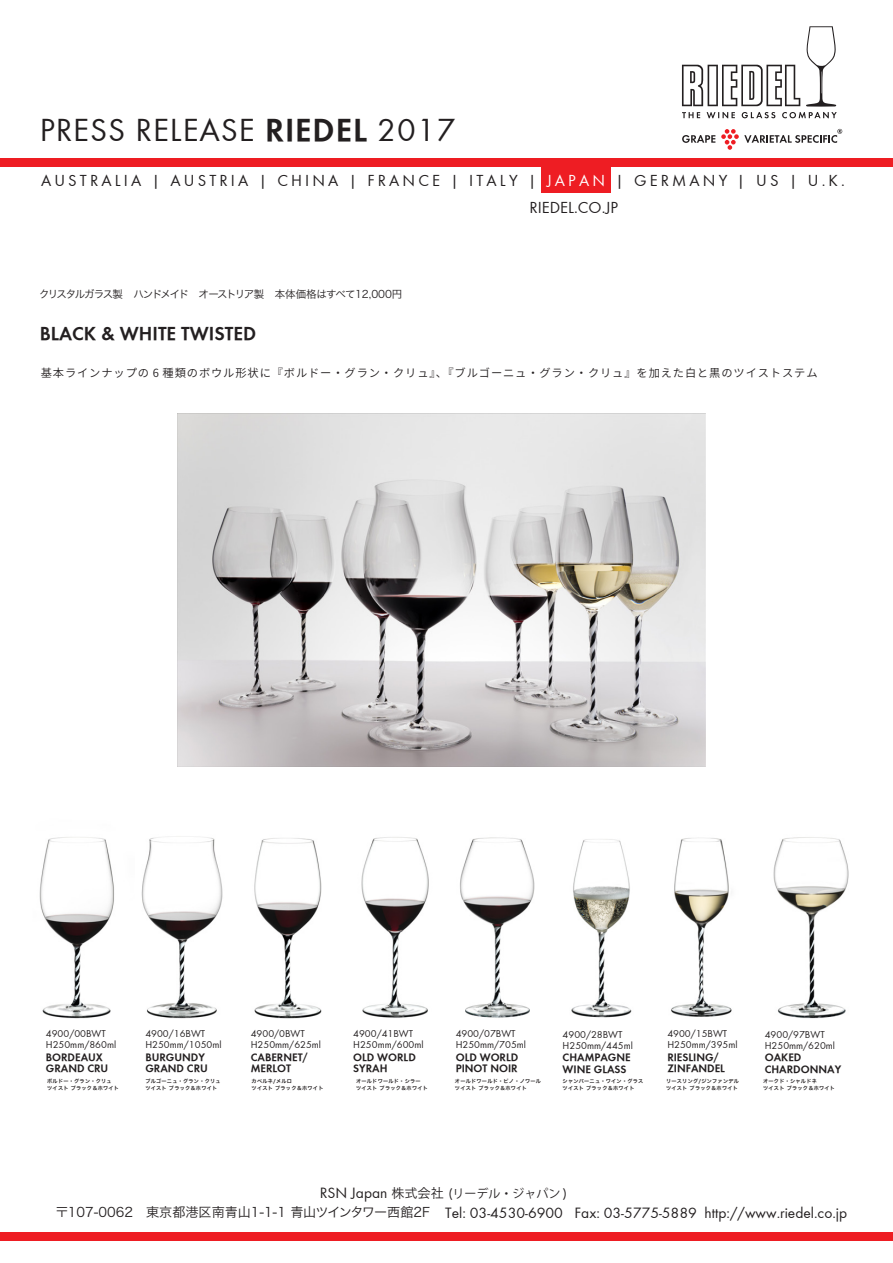
<style>
.page{position:relative;width:893px;height:1263px;background:#fff}
.page>*{position:absolute;margin:0;border:0;box-sizing:border-box;transform-origin:0 0}
.t1{font:33px "Function";letter-spacing:.03em;color:#231f20}
.t2{font:700 19.5px "Function";color:#231f20}
.t3{font:16.5px/26.8px "Function";letter-spacing:.19em;color:#231f20}
.t4{font:15.45px "Function";color:#231f20}
.t5{font:12px "Koz Go Pro";color:#231f20}
.t6{font:700 11.25px/11.6px "Function";color:#231f20}
.t7{font:11.25px "Source Han Sans JP";letter-spacing:.08em;color:#231f20}
.t8{font:10.5px "Hira Kaku Pro N W3";letter-spacing:-.09em;color:#231f20}
.t9{font:10.35px/11.6px "Function";color:#231f20}
.t10{font:5.1px/6.6px "Hira Kaku Pro W6";letter-spacing:.05em;color:#231f20}
.s1{font-weight:700}
.s2{color:#fff}
.s3{font-family:"Function";font-size:15.45px}
.s4{font-family:"Hira Kaku Pro W3";font-size:13.05px}
.s5{font-family:"Hira Kaku Pro W3";font-size:12.75px}
</style>
<div class="page">
<div style="left:541px;top:162px;width:70px;height:30px;background:#ee1d23"></div>
<div style="left:0;top:159px;width:893px;height:8px;background:#ee1d23"></div>
<svg style="left:682px;top:135px;width:33px;height:8px"></svg>
<svg style="left:721px;top:129px;width:121px;height:21px"></svg>
<svg style="left:682px;top:26px;width:155px;height:92px"></svg>
<div style="left:0;top:1232px;width:893px;height:9px;background:#ee1d23"></div>
<img style="left:141px;top:836px;width:82px;height:183px">
<img style="left:39px;top:837px;width:75px;height:182px">
<img style="left:254px;top:838px;width:68px;height:181px">
<img style="left:361px;top:837px;width:68px;height:181px">
<img style="left:460px;top:837px;width:75px;height:181px">
<img style="left:671px;top:837px;width:178px;height:182px">
<img style="left:571px;top:839px;width:61px;height:179px">
<img style="left:177px;top:414px;width:529px;height:352px">
<h1 class="t1" style="left:40px;top:111px;width:417px">PRESS RELEASE <span class="s1">RIEDEL</span> 2017</h1>
<h3 class="t3" style="left:529px;top:167px;width:317px;text-indent:-488px">AUSTRALIA | AUSTRIA | CHINA | FRANCE | ITALY | <span class="s2">JAPAN</span> | GERMANY | US | U.K.<br>RIEDEL.CO.JP</h3>
<h3 class="t8" style="left:39px;top:285px;width:375px">クリスタルガラス製　ハンドメイド　オーストリア製　本体価格はすべて12,000円　</h3>
<h2 class="t2" style="left:40px;top:322px;width:218px">BLACK &amp; WHITE TWISTED</h2>
<h3 class="t7" style="left:41px;top:367px;width:778px">基本ラインナップの 6 種類のボウル形状に『ボルドー・グラン・クリュ』、『ブルゴーニュ・グラン・クリュ』を加えた白と黒のツイストステム</h3>
<h3 class="t9" style="left:46px;top:1028px;width:72px">4900/00BWT<br>H250mm/860ml</h3>
<h3 class="t6" style="left:46px;top:1051px;width:64px">BORDEAUX<br>GRAND CRU</h3>
<h3 class="t9" style="left:145px;top:1028px;width:78px">4900/16BWT<br>H250mm/1050ml</h3>
<h3 class="t6" style="left:145px;top:1051px;width:64px">BURGUNDY<br>GRAND CRU</h3>
<h3 class="t9" style="left:251px;top:1028px;width:72px">4900/0BWT<br>H250mm/625ml</h3>
<h3 class="t6" style="left:251px;top:1051px;width:59px">CABERNET/<br>MERLOT</h3>
<h3 class="t9" style="left:353px;top:1028px;width:72px">4900/41BWT<br>H250mm/600ml</h3>
<h3 class="t6" style="left:353px;top:1051px;width:64px">OLD WORLD<br>SYRAH</h3>
<h3 class="t9" style="left:456px;top:1028px;width:72px">4900/07BWT<br>H250mm/705ml</h3>
<h3 class="t6" style="left:456px;top:1051px;width:64px">OLD WORLD<br>PINOT NOIR</h3>
<h3 class="t9" style="left:563px;top:1028px;width:72px">4900/28BWT<br>H250mm/445ml</h3>
<h3 class="t6" style="left:563px;top:1052px;width:70px">CHAMPAGNE<br>WINE GLASS</h3>
<h3 class="t9" style="left:667px;top:1028px;width:72px">4900/15BWT<br>H250mm/395ml</h3>
<h3 class="t6" style="left:667px;top:1051px;width:59px">RIESLING/<br>ZINFANDEL</h3>
<h3 class="t9" style="left:765px;top:1028px;width:72px">4900/97BWT<br>H250mm/620ml</h3>
<h3 class="t6" style="left:765px;top:1052px;width:78px">OAKED<br>CHARDONNAY</h3>
<p class="t10" style="left:47px;top:1077px;width:73px">ボルドー・グラン・クリュ<br>ツイスト ブラック＆ホワイト</p>
<p class="t10" style="left:252px;top:1077px;width:73px">カベルネ/メルロ<br>ツイスト ブラック＆ホワイト</p>
<p class="t10" style="left:356px;top:1077px;width:73px">オールドワールド・シラー<br>ツイスト ブラック＆ホワイト</p>
<p class="t10" style="left:455px;top:1077px;width:88px">オールドワールド・ピノ・ノワールツイスト ブラック＆ホワイト</p>
<p class="t10" style="left:563px;top:1077px;width:82px">シャンパーニュ・ワイン・グラスツイスト ブラック＆ホワイト</p>
<p class="t10" style="left:666px;top:1077px;width:74px">リースリング/ジンファンデルツイスト ブラック＆ホワイト</p>
<p class="t10" style="left:763px;top:1077px;width:73px">オークド・シャルドネ<br>ツイスト ブラック＆ホワイト</p>
<p class="t10" style="left:145px;top:1078px;width:77px">ブルゴーニュ・グラン・クリュツイスト ブラック＆ホワイト</p>
<h3 class="t5" style="left:320px;top:1186px;width:249px"><span class="s3">RSN Japan</span> <span class="s4">株式会社</span> <span class="s5">(</span>リーデル・ジャパン <span class="s5">)</span></h3>
<h3 class="t4" style="left:55px;top:1204px;width:793px"><span class="s4">〒107-0062　東京都港区南青山1-1-1 青山ツインタワー西館2F</span> Tel: 03-4530-6900 Fax: 03-5775-5889 http://www.riedel.co.jp</h3>
</div>
